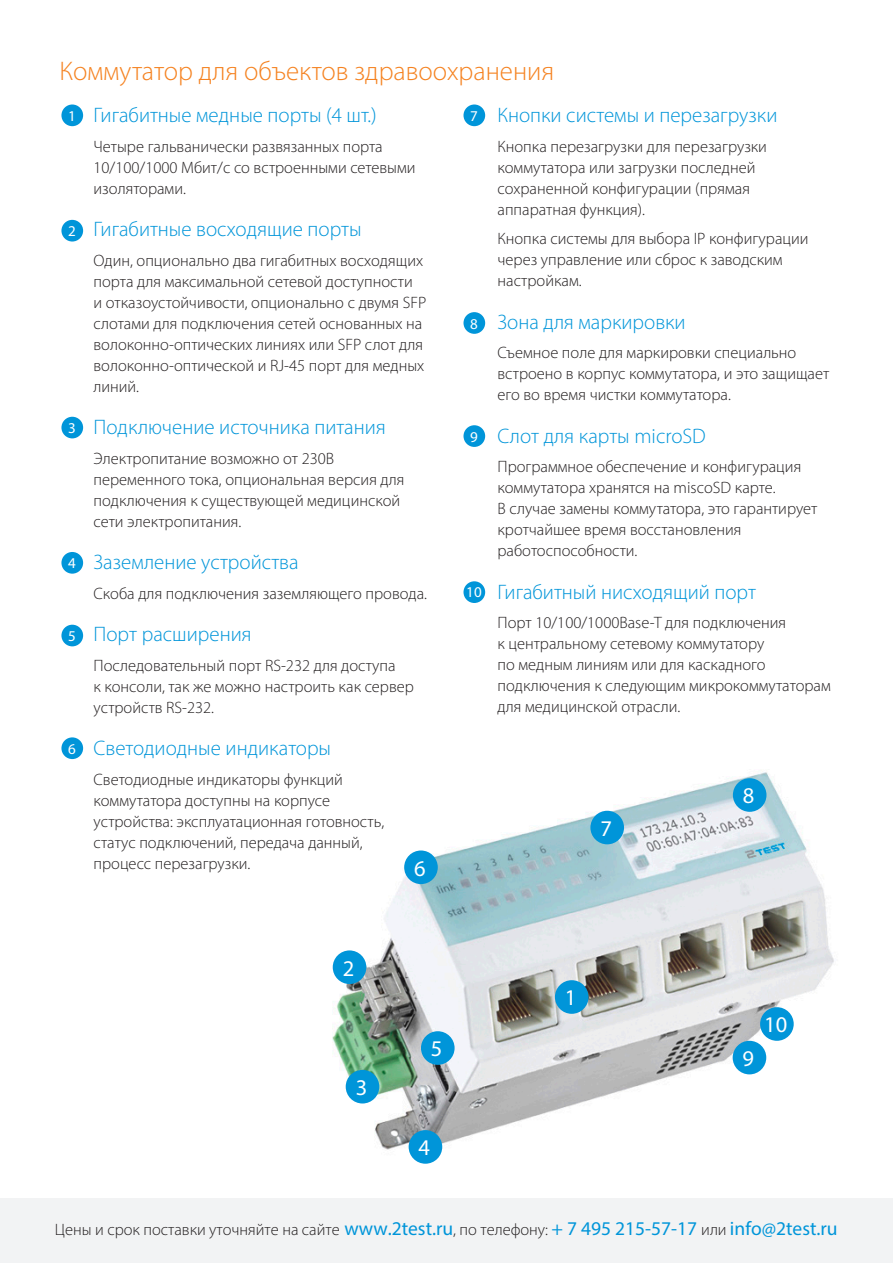
<style>
.page{position:relative;width:893px;height:1263px;background:#fff}
.page>*{position:absolute;margin:0;border:0;box-sizing:border-box;transform-origin:0 0}
.t1{font:300 27px "Myriad Pro";color:#f58220}
.t2{font:22.5px "Myriad Pro";color:#fff}
.t3{font:300 21px "Myriad Pro";color:#0095d9}
.t4{font:300 16.5px/21px "Myriad Pro";color:#231f20}
.t5{font:15px "Myriad Pro";color:#fff}
.s1{font-weight:400;font-size:19.5px;color:#0095d9}
</style>
<div class="page">
<img style="left:332px;top:770px;width:502px;height:388px">
<div style="left:61px;top:104px;width:22px;height:22px;background:#0095d9;border-radius:50%"></div>
<div style="left:555px;top:980px;width:33px;height:34px;background:#0095d9;border-radius:50%"></div>
<div style="left:733px;top:1041px;width:33px;height:33px;background:#0095d9;border-radius:50%"></div>
<div style="left:760px;top:1007px;width:34px;height:34px;background:#0095d9;border-radius:50%"></div>
<div style="left:733px;top:778px;width:33px;height:34px;background:#0095d9;border-radius:50%"></div>
<div style="left:590px;top:811px;width:34px;height:33px;background:#0095d9;border-radius:50%"></div>
<div style="left:333px;top:950px;width:33px;height:34px;background:#0095d9;border-radius:50%"></div>
<div style="left:346px;top:1070px;width:33px;height:33px;background:#0095d9;border-radius:50%"></div>
<div style="left:409px;top:1130px;width:33px;height:34px;background:#0095d9;border-radius:50%"></div>
<div style="left:421px;top:1031px;width:34px;height:34px;background:#0095d9;border-radius:50%"></div>
<div style="left:404px;top:850px;width:34px;height:34px;background:#0095d9;border-radius:50%"></div>
<div style="left:463px;top:104px;width:22px;height:22px;background:#0095d9;border-radius:50%"></div>
<div style="left:463px;top:312px;width:22px;height:22px;background:#0095d9;border-radius:50%"></div>
<div style="left:463px;top:425px;width:22px;height:22px;background:#0095d9;border-radius:50%"></div>
<div style="left:463px;top:581px;width:22px;height:22px;background:#0095d9;border-radius:50%"></div>
<div style="left:61px;top:220px;width:22px;height:22px;background:#0095d9;border-radius:50%"></div>
<div style="left:61px;top:417px;width:22px;height:21px;background:#0095d9;border-radius:50%"></div>
<div style="left:61px;top:552px;width:22px;height:22px;background:#0095d9;border-radius:50%"></div>
<div style="left:61px;top:625px;width:22px;height:21px;background:#0095d9;border-radius:50%"></div>
<div style="left:61px;top:737px;width:22px;height:22px;background:#0095d9;border-radius:50%"></div>
<div style="left:0;top:1198px;width:893px;height:65px;background:#f2f3f4"></div>
<h1 class="t1" style="left:60px;top:55px;width:496px">Коммутатор для объектов здравоохранения</h1>
<p class="t3" style="left:94px;top:103px;width:285px">Гигабитные медные порты (4 шт.)</p>
<p class="t4" style="left:94px;top:136px;width:324px">Четыре гальванически развязанных порта<br>10/100/1000 Мбит/с со встроенными сетевыми изоляторами.</p>
<p class="t3" style="left:94px;top:217px;width:270px">Гигабитные восходящие порты</p>
<p class="t4" style="left:94px;top:250px;width:334px">Один, опционально два гигабитных восходящих порта для максимальной сетевой доступности<br>и отказоустойчивости, опционально с двумя SFP слотами для подключения сетей основанных на волоконно-оптических линиях или SFP слот для волоконно-оптической и RJ-45 порт для медных линий.</p>
<p class="t3" style="left:94px;top:415px;width:294px">Подключение источника питания</p>
<p class="t4" style="left:94px;top:448px;width:312px">Электропитание возможно от 230В переменного тока, опциональная версия для подключения к существующей медицинской сети электропитания.</p>
<p class="t3" style="left:94px;top:550px;width:207px">Заземление устройства</p>
<p class="t4" style="left:94px;top:583px;width:335px">Скоба для подключения заземляющего провода.</p>
<p class="t3" style="left:94px;top:622px;width:160px">Порт расширения</p>
<p class="t4" style="left:94px;top:655px;width:322px">Последовательный порт RS-232 для доступа<br>к консоли, так же можно настроить как сервер устройств RS-232.</p>
<p class="t3" style="left:94px;top:736px;width:239px">Светодиодные индикаторы</p>
<p class="t4" style="left:94px;top:769px;width:292px">Светодиодные индикаторы функций коммутатора доступны на корпусе устройства: эксплуатационная готовность, статус подключений, передача данный, процесс перезагрузки.</p>
<p class="t3" style="left:497px;top:103px;width:281px">Кнопки системы и перезагрузки</p>
<p class="t4" style="left:497px;top:136px;width:271px">Кнопка перезагрузки для перезагрузки коммутатора или загрузки последней сохраненной конфигурации (прямая аппаратная функция).</p>
<p class="t4" style="left:497px;top:228px;width:313px">Кнопка системы для выбора IP конфигурации через управление или сброс к заводским настройкам.</p>
<p class="t3" style="left:497px;top:309px;width:190px">Зона для маркировки</p>
<p class="t4" style="left:497px;top:342px;width:333px">Съемное поле для маркировки специально встроено в корпус коммутатора, и это защищает его во время чистки коммутатора.</p>
<p class="t3" style="left:497px;top:423px;width:210px">Слот для карты microSD</p>
<p class="t4" style="left:497px;top:456px;width:321px">Программное обеспечение и конфигурация коммутатора хранятся на miscoSD карте.<br>В случае замены коммутатора, это гарантирует кротчайшее время восстановления работоспособности.</p>
<p class="t3" style="left:497px;top:579px;width:260px">Гигабитный нисходящий порт</p>
<p class="t4" style="left:497px;top:612px;width:335px">Порт 10/100/1000Base-T для подключения<br>к центральному сетевому коммутатору<br>по медным линиям или для каскадного подключения к следующим микрокоммутаторам для медицинской отрасли.</p>
<p class="t5" style="left:68px;top:107px;width:9px">1</p>
<p class="t5" style="left:470px;top:107px;width:9px">7</p>
<p class="t5" style="left:68px;top:222px;width:9px">2</p>
<p class="t5" style="left:470px;top:314px;width:9px">8</p>
<p class="t5" style="left:68px;top:419px;width:9px">3</p>
<p class="t5" style="left:470px;top:427px;width:9px">9</p>
<p class="t5" style="left:68px;top:554px;width:9px">4</p>
<p class="t5" style="left:466px;top:583px;width:17px">10</p>
<p class="t5" style="left:68px;top:627px;width:9px">5</p>
<p class="t5" style="left:68px;top:739px;width:9px">6</p>
<h2 class="t2" style="left:743px;top:782px;width:13px">8</h2>
<h2 class="t2" style="left:600px;top:814px;width:13px">7</h2>
<h2 class="t2" style="left:414px;top:854px;width:13px">6</h2>
<h2 class="t2" style="left:343px;top:954px;width:13px">2</h2>
<h2 class="t2" style="left:356px;top:1074px;width:13px">3</h2>
<h2 class="t2" style="left:431px;top:1035px;width:13px">5</h2>
<h2 class="t2" style="left:419px;top:1134px;width:13px">4</h2>
<h2 class="t2" style="left:565px;top:984px;width:13px">1</h2>
<h2 class="t2" style="left:743px;top:1044px;width:13px">9</h2>
<h2 class="t2" style="left:764px;top:1011px;width:25px">10</h2>
<p class="t4" style="left:55px;top:1219px;width:784px">Цены и срок поставки уточняйте на сайте <span class="s1">www.2test.ru</span>, по телефону: <span class="s1">+ 7 495 215-57-17</span> или <span class="s1">info@2test.ru</span></p>
</div>
